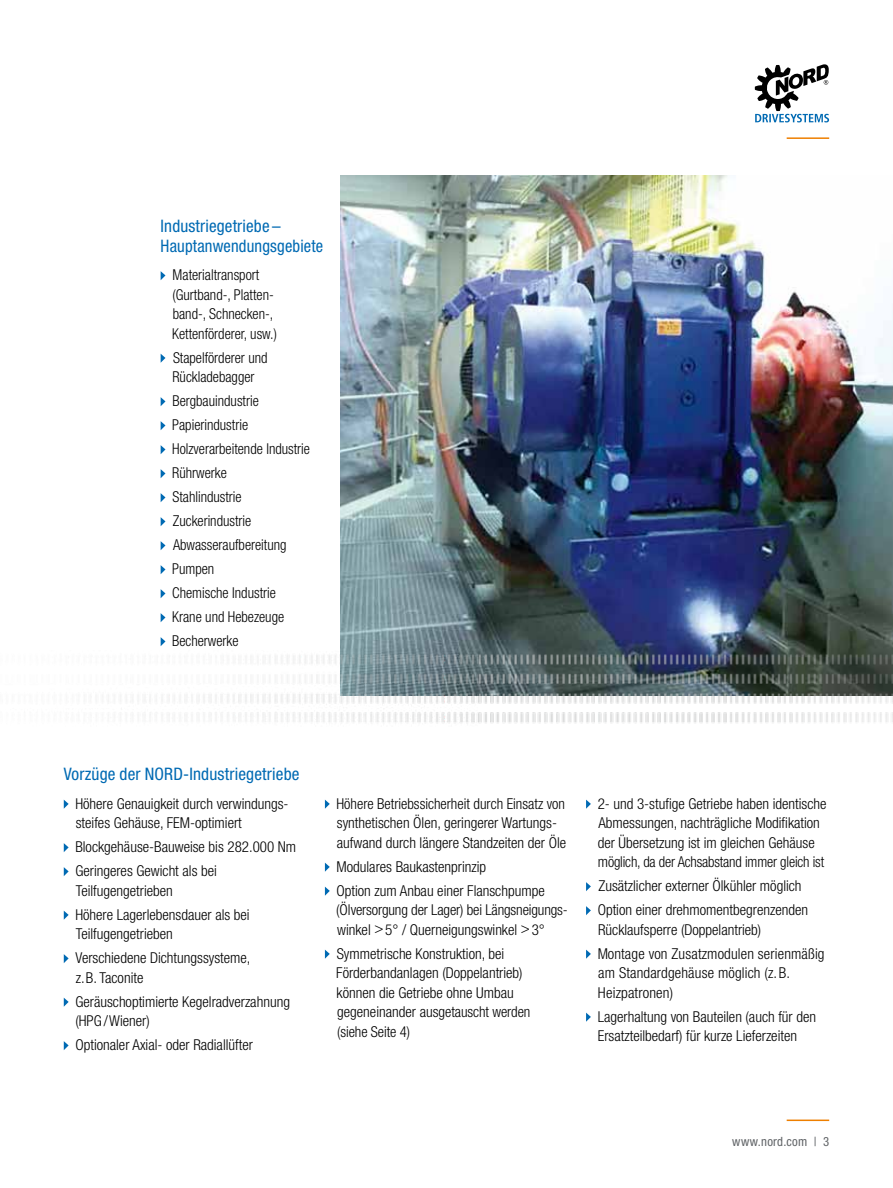
<style>
.page{position:relative;width:893px;height:1188px;background:#fff}
.page>*{position:absolute;margin:0;border:0;box-sizing:border-box;transform-origin:0 0}
.t1{font:condensed 17.25px/20.2px "Helvetica Neue LT Std";letter-spacing:.01em;color:#006ab3}
.t2{font:300 condensed 15px/19.5px "Helvetica Neue LT Std";color:#000}
.t3{font:300 condensed 15px/24px "Helvetica Neue LT Std";color:#000;scale:.96 1}
.t4{font:condensed 12.75px "Helvetica Neue LT Std";letter-spacing:.02em;color:#606366}
</style>
<div class="page">
<hr style="left:787px;top:1120px;width:42px;height:1px;background:#ee7f00">
<hr style="left:787px;top:137px;width:42px;height:2px;background:#ee7f00">
<svg style="left:755px;top:64px;width:74px;height:58px"></svg>
<img style="left:341px;top:176px;width:552px;height:475px">
<img style="left:108px;top:651px;width:785px;height:73px">
<svg style="left:64px;top:800px;width:5px;height:9px"></svg>
<svg style="left:64px;top:843px;width:5px;height:9px"></svg>
<svg style="left:64px;top:867px;width:5px;height:9px"></svg>
<svg style="left:64px;top:911px;width:5px;height:9px"></svg>
<svg style="left:64px;top:954px;width:5px;height:9px"></svg>
<svg style="left:64px;top:998px;width:5px;height:9px"></svg>
<svg style="left:64px;top:1041px;width:5px;height:9px"></svg>
<svg style="left:325px;top:800px;width:5px;height:9px"></svg>
<svg style="left:325px;top:863px;width:5px;height:9px"></svg>
<svg style="left:325px;top:887px;width:5px;height:9px"></svg>
<svg style="left:325px;top:950px;width:5px;height:9px"></svg>
<svg style="left:586px;top:800px;width:5px;height:9px"></svg>
<svg style="left:586px;top:882px;width:5px;height:9px"></svg>
<svg style="left:586px;top:906px;width:5px;height:9px"></svg>
<svg style="left:586px;top:950px;width:5px;height:9px"></svg>
<svg style="left:586px;top:1013px;width:5px;height:9px"></svg>
<svg style="left:161px;top:271px;width:4px;height:9px"></svg>
<svg style="left:161px;top:354px;width:4px;height:9px"></svg>
<svg style="left:161px;top:397px;width:4px;height:9px"></svg>
<svg style="left:161px;top:421px;width:4px;height:9px"></svg>
<svg style="left:161px;top:445px;width:4px;height:9px"></svg>
<svg style="left:161px;top:469px;width:4px;height:9px"></svg>
<svg style="left:161px;top:493px;width:4px;height:9px"></svg>
<svg style="left:161px;top:517px;width:4px;height:9px"></svg>
<svg style="left:161px;top:541px;width:4px;height:9px"></svg>
<svg style="left:161px;top:565px;width:4px;height:9px"></svg>
<svg style="left:161px;top:589px;width:4px;height:9px"></svg>
<svg style="left:161px;top:613px;width:4px;height:9px"></svg>
<svg style="left:161px;top:637px;width:4px;height:9px"></svg>
<p class="t1" style="left:161px;top:215px;width:164px">Industriegetriebe –<br>Hauptanwendungsgebiete</p>
<p class="t3" style="left:172px;top:265px;width:111px;line-height:19.5px">Materialtransport (Gurtband-, Platten&shy;band-, Schnecken-,<br>Kettenförderer, usw.)</p>
<p class="t3" style="left:172px;top:348px;width:101px;line-height:19.5px">Stapelförderer und<br>Rückladebagger</p>
<p class="t3" style="left:172px;top:389px;width:145px">Bergbauindustrie<br>Papierindustrie<br>Holzverarbeitende Industrie<br>Rührwerke<br>Stahlindustrie<br>Zuckerindustrie<br>Abwasseraufbereitung<br>Pumpen<br>Chemische Industrie<br>Krane und Hebezeuge<br>Becherwerke</p>
<p class="t1" style="left:64px;top:763px;width:237px">Vorzüge der NORD-Industriegetriebe</p>
<p class="t2" style="left:75px;top:794px;width:215px">Höhere Genauigkeit durch verwindungs&shy;steifes Gehäuse, FEM-optimiert</p>
<p class="t2" style="left:75px;top:835px;width:222px;line-height:24px">Blockgehäuse-Bauweise bis 282.000 Nm<br>Geringeres Gewicht als bei</p>
<p class="t2" style="left:75px;top:878px;width:176px;line-height:24px">Teilfugengetrieben<br>Höhere Lagerlebensdauer als bei</p>
<p class="t2" style="left:75px;top:922px;width:177px;line-height:24px">Teilfugengetrieben<br>Verschiedene Dichtungssysteme,</p>
<p class="t2" style="left:75px;top:965px;width:216px;line-height:24px">z.B. Taconite<br>Geräuschoptimierte Kegelradverzahnung</p>
<p class="t2" style="left:75px;top:1009px;width:179px;line-height:24px">(HPG/Wiener)<br>Optionaler Axial- oder Radiallüfter</p>
<p class="t2" style="left:337px;top:794px;width:231px">Höhere Betriebssicherheit durch Einsatz von synthetischen Ölen, geringerer Wartungs&shy;aufwand durch längere Standzeiten der Öle</p>
<p class="t2" style="left:337px;top:854px;width:210px;line-height:24px">Modulares Baukastenprinzip<br>Option zum Anbau einer Flanschpumpe</p>
<p class="t2" style="left:336px;top:900px;width:233px">(Ölversorgung der Lager) bei Längsneigungs&shy;winkel &gt;5° / Querneigungswinkel &gt;3°</p>
<p class="t2" style="left:336px;top:944px;width:196px">Symmetrische Konstruktion, bei<br>Förderbandanlagen (Doppelantrieb) können die Getriebe ohne Umbau gegeneinander ausgetauscht werden (siehe Seite 4)</p>
<p class="t2" style="left:598px;top:794px;width:230px">2- und 3-stufige Getriebe haben identische Abmessungen, nachträgliche Modifikation der Übersetzung ist im gleichen Gehäuse möglich, da der Achsabstand immer gleich ist</p>
<p class="t2" style="left:598px;top:874px;width:212px;line-height:24px">Zusätzlicher externer Ölkühler möglich<br>Option einer drehmomentbegrenzenden</p>
<p class="t2" style="left:598px;top:917px;width:228px;line-height:24px">Rücklaufsperre (Doppelantrieb)<br>Montage von Zusatzmodulen serienmäßig</p>
<p class="t2" style="left:598px;top:963px;width:194px">am Standardgehäuse möglich (z.B.<br>Heizpatronen)</p>
<p class="t2" style="left:598px;top:1007px;width:220px">Lagerhaltung von Bauteilen (auch für den<br>Ersatzteilbedarf) für kurze Lieferzeiten</p>
<p class="t4" style="left:732px;top:1134px;width:98px">www.nord.com | 3</p>
</div>
